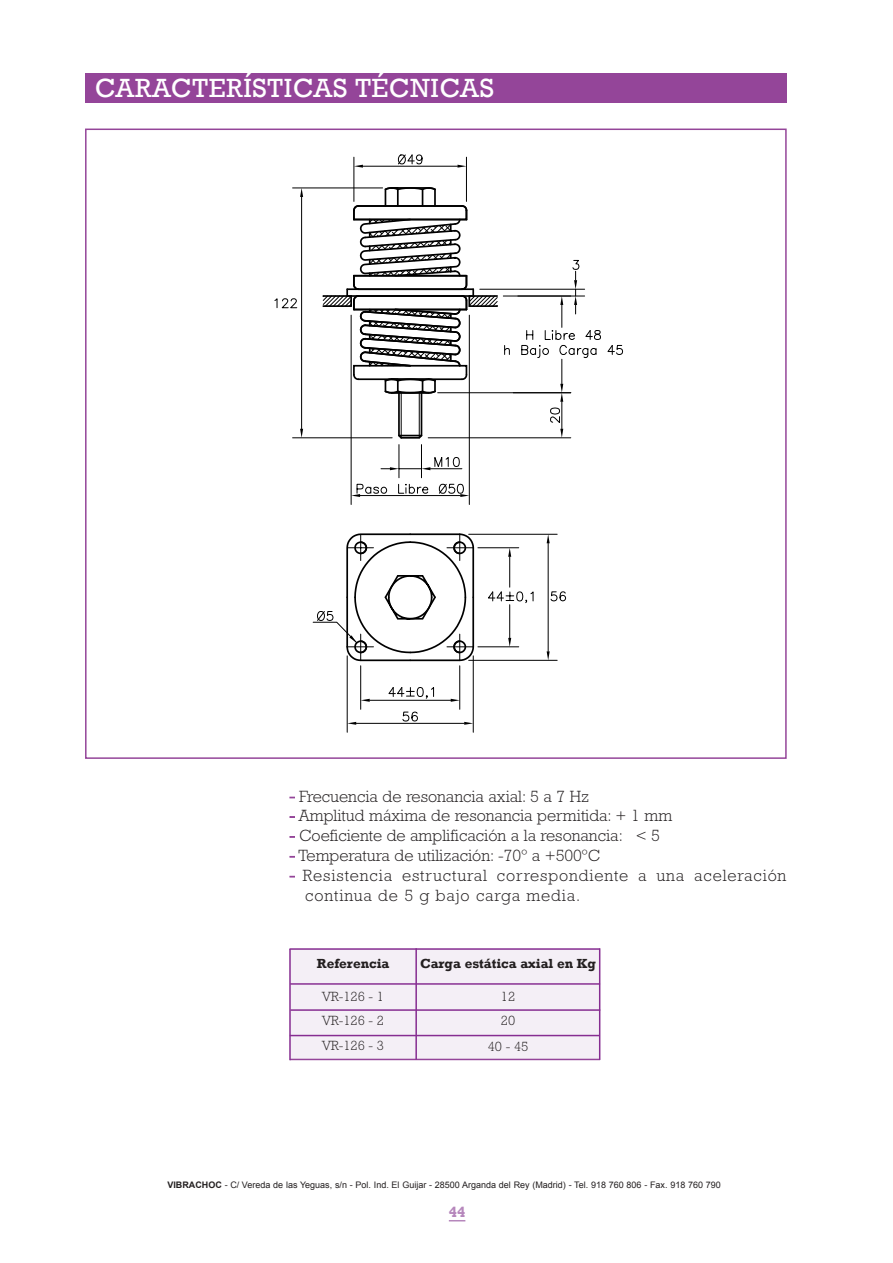
<style>
.page{position:relative;width:893px;height:1263px;background:#fff}
.page>*{position:absolute;margin:0;border:0;box-sizing:border-box;transform-origin:0 0}
.t1{font:27px "Rockwell";letter-spacing:.025em;color:#fff}
.t2{font:300 16.5px "Rockwell";color:#231f20}
.t3{font:300 16.5px/19.8px "Rockwell";letter-spacing:.055em;color:#231f20}
.t4{font:700 15px "Rockwell";color:#b687bc}
.t5{font:300 13.5px "Rockwell";color:#231f20}
.t6{font:700 13.5px "Rockwell";color:#231f20}
.t7{font:9px "Arial";color:#231f20}
.s1{color:#944599}
.s2{font-weight:700}
</style>
<div class="page">
<svg style="left:449px;top:1220px;width:16px;height:1px"></svg>
<div style="left:85px;top:73px;width:702px;height:30px;background:#944599"></div>
<hr style="left:503px;top:295px;width:82px;height:1px;background:#000">
<hr style="left:480px;top:289px;width:105px;height:1px;background:#000">
<hr style="left:438px;top:392px;width:133px;height:1px;background:#000">
<svg style="left:322px;top:154px;width:188px;height:286px"></svg>
<hr style="left:428px;top:437px;width:143px;height:1px;background:#000">
<svg style="left:521px;top:259px;width:102px;height:179px"></svg>
<hr style="left:398px;top:445px;width:1px;height:33px;background:#000">
<hr style="left:421px;top:445px;width:1px;height:33px;background:#000">
<hr style="left:430px;top:468px;width:32px;height:1px;background:#000">
<svg style="left:381px;top:452px;width:79px;height:18px"></svg>
<hr style="left:469px;top:315px;width:1px;height:189px;background:#000">
<hr style="left:351px;top:315px;width:1px;height:189px;background:#000">
<hr style="left:360px;top:495px;width:100px;height:1px;background:#000">
<svg style="left:351px;top:483px;width:37px;height:14px"></svg>
<svg style="left:398px;top:483px;width:31px;height:11px"></svg>
<svg style="left:438px;top:483px;width:31px;height:14px"></svg>
<hr style="left:478px;top:547px;width:41px;height:1px;background:#000">
<hr style="left:478px;top:646px;width:41px;height:1px;background:#000">
<hr style="left:509px;top:557px;width:1px;height:30px;background:#000">
<svg style="left:508px;top:548px;width:3px;height:9px"></svg>
<svg style="left:508px;top:638px;width:3px;height:9px"></svg>
<svg style="left:488px;top:591px;width:46px;height:12px"></svg>
<hr style="left:509px;top:605px;width:1px;height:33px;background:#000">
<hr style="left:469px;top:534px;width:88px;height:1px;background:#000">
<hr style="left:469px;top:660px;width:88px;height:1px;background:#000">
<hr style="left:548px;top:543px;width:1px;height:108px;background:#000">
<svg style="left:547px;top:534px;width:3px;height:9px"></svg>
<svg style="left:547px;top:651px;width:3px;height:9px"></svg>
<svg style="left:550px;top:591px;width:17px;height:11px"></svg>
<hr style="left:459px;top:666px;width:1px;height:43px;background:#000">
<hr style="left:360px;top:666px;width:1px;height:43px;background:#000">
<hr style="left:370px;top:700px;width:81px;height:1px;background:#000">
<svg style="left:451px;top:699px;width:9px;height:3px"></svg>
<svg style="left:361px;top:699px;width:9px;height:3px"></svg>
<svg style="left:387px;top:687px;width:48px;height:13px"></svg>
<hr style="left:473px;top:656px;width:1px;height:76px;background:#000">
<hr style="left:347px;top:656px;width:1px;height:76px;background:#000">
<hr style="left:356px;top:723px;width:108px;height:1px;background:#000">
<svg style="left:464px;top:722px;width:9px;height:3px"></svg>
<svg style="left:347px;top:722px;width:9px;height:3px"></svg>
<svg style="left:402px;top:711px;width:16px;height:11px"></svg>
<svg style="left:312px;top:533px;width:163px;height:129px"></svg>
<hr style="left:293px;top:187px;width:90px;height:1px;background:#000">
<hr style="left:293px;top:437px;width:99px;height:1px;background:#000">
<hr style="left:301px;top:197px;width:1px;height:232px;background:#000">
<svg style="left:300px;top:188px;width:3px;height:9px"></svg>
<svg style="left:300px;top:429px;width:3px;height:9px"></svg>
<svg style="left:274px;top:298px;width:24px;height:11px"></svg>
<div style="left:290px;top:950px;width:126px;height:34px;background:#f4eff6"></div>
<div style="left:416px;top:950px;width:184px;height:34px;background:#f4eff6"></div>
<div style="left:290px;top:985px;width:126px;height:25px;background:#f4eff6"></div>
<div style="left:416px;top:985px;width:184px;height:25px;background:#f4eff6"></div>
<div style="left:290px;top:1010px;width:126px;height:25px;background:#f4eff6"></div>
<div style="left:416px;top:1010px;width:184px;height:25px;background:#f4eff6"></div>
<div style="left:290px;top:1034px;width:126px;height:25px;background:#f4eff6"></div>
<div style="left:416px;top:1035px;width:184px;height:24px;background:#f4eff6"></div>
<hr style="left:289px;top:948px;width:311px;height:2px;background:#862d91">
<hr style="left:290px;top:983px;width:310px;height:2px;background:#862d91">
<hr style="left:290px;top:1059px;width:310px;height:1px;background:#944599">
<hr style="left:289px;top:949px;width:2px;height:111px;background:#862d91">
<hr style="left:599px;top:948px;width:1px;height:112px;background:#862d91">
<hr style="left:415px;top:948px;width:2px;height:111px;background:#862d91">
<hr style="left:290px;top:1009px;width:310px;height:2px;background:#862d91">
<hr style="left:290px;top:1035px;width:310px;height:1px;background:#862d91">
<h1 class="t1" style="left:95px;top:72px;width:401px">CARACTERÍSTICAS TÉCNICAS</h1>
<p class="t2" style="left:289px;top:790px;width:301px"><span class="s1">-</span> Frecuencia de resonancia axial: 5 a 7 Hz</p>
<p class="t2" style="left:289px;top:810px;width:384px"><span class="s1">-</span> Amplitud máxima de resonancia permitida: + 1 mm</p>
<p class="t2" style="left:289px;top:830px;width:372px"><span class="s1">-</span> Coeficiente de amplificación a la resonancia: &lt; 5</p>
<p class="t2" style="left:289px;top:850px;width:312px"><span class="s1">-</span> Temperatura de utilización: -70º a +500ºC</p>
<p class="t3" style="left:305px;top:867px;width:483px;text-indent:-16px"><span class="s1">-</span> Resistencia estructural correspondiente a una aceleración continua de 5 g bajo carga media.</p>
<p class="t6" style="left:317px;top:956px;width:74px">Referencia</p>
<p class="t6" style="left:420px;top:956px;width:177px">Carga estática axial en Kg</p>
<p class="t5" style="left:322px;top:991px;width:63px">VR-126 - 1</p>
<p class="t5" style="left:501px;top:991px;width:16px">12</p>
<p class="t5" style="left:322px;top:1016px;width:63px">VR-126 - 2</p>
<p class="t5" style="left:501px;top:1016px;width:16px">20</p>
<p class="t5" style="left:322px;top:1040px;width:63px">VR-126 - 3</p>
<p class="t5" style="left:488px;top:1042px;width:42px">40 - 45</p>
<p class="t7" style="left:167px;top:1180px;width:555px"><span class="s2">VIBRACHOC</span> - C/ Vereda de las Yeguas, s/n - Pol. Ind. El Guijar - 28500 Arganda del Rey (Madrid) - Tel. 918 760 806 - Fax. 918 760 790</p>
<p class="t4" style="left:449px;top:1202px;width:18px">44</p>
</div>
